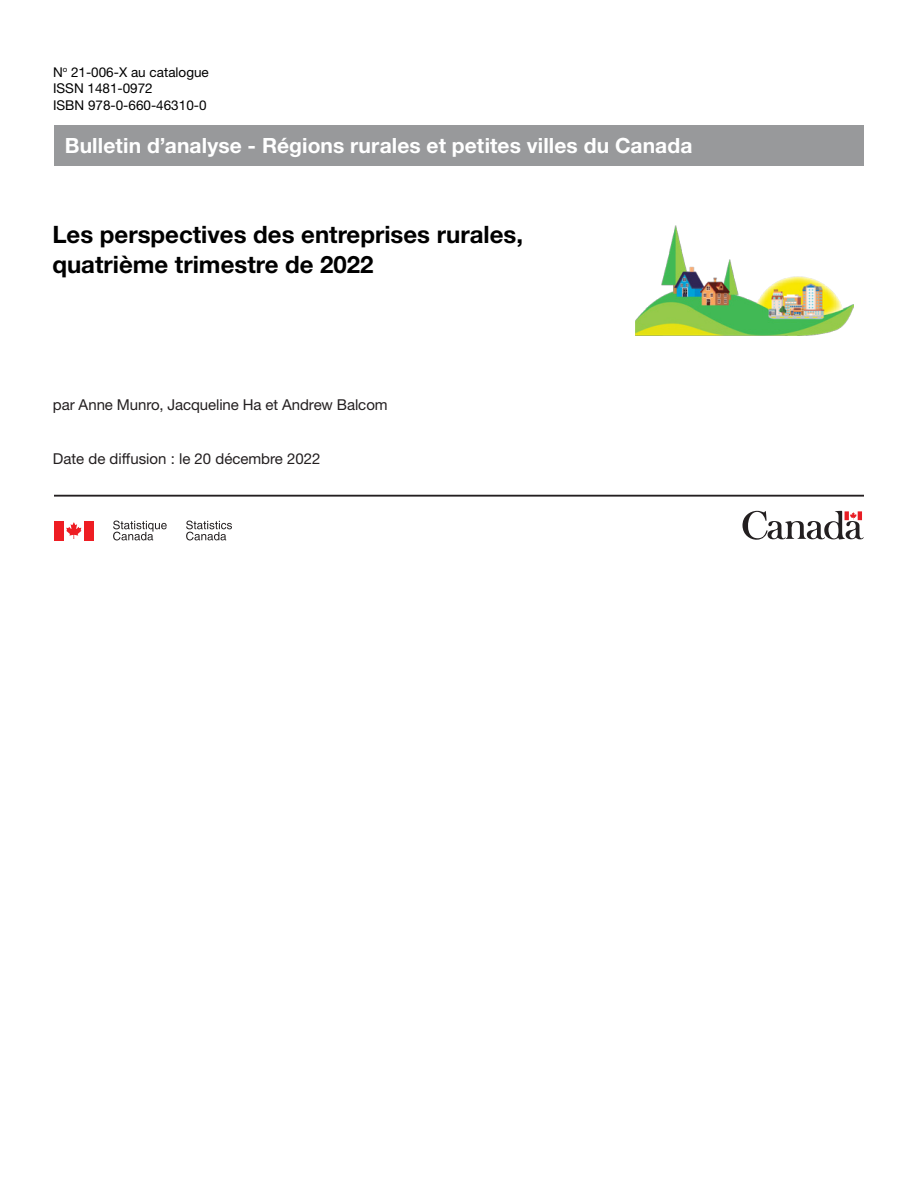
<style>
.page{position:relative;width:918px;height:1188px;background:#fff}
.page>*{position:absolute;margin:0;border:0;box-sizing:border-box;transform-origin:0 0}
.t1{font:700 24px/30px "Helvetica Neue LT Std";color:#000}
.t2{font:700 21px "Helvetica Neue LT Std";letter-spacing:.005em;color:#fff}
.t3{font:15px "Helvetica Neue LT Std";color:#231f20}
.t4{font:13.5px/16.5px "Helvetica Neue LT Std";color:#000}
</style>
<div class="page">
<svg style="left:742px;top:511px;width:122px;height:29px"></svg>
<svg style="left:66px;top:522px;width:16px;height:17px"></svg>
<div style="left:54px;top:521px;width:10px;height:19px;background:#ee1d23"></div>
<div style="left:84px;top:521px;width:10px;height:19px;background:#ee1d23"></div>
<svg style="left:113px;top:521px;width:54px;height:19px"></svg>
<svg style="left:186px;top:521px;width:46px;height:19px"></svg>
<hr style="left:54px;top:495px;width:810px;height:1px;background:#231f20">
<div style="left:54px;top:125px;width:810px;height:40px;background:#98999b"></div>
<img style="left:635px;top:226px;width:218px;height:109px">
<p class="t4" style="left:53px;top:63px;width:157px">N<sup>o</sup> 21-006-X au catalogue<br>ISSN 1481-0972<br>ISBN 978-0-660-46310-0</p>
<h2 class="t2" style="left:65px;top:132px;width:629px">Bulletin d’analyse - Régions rurales et petites villes du Canada</h2>
<h1 class="t1" style="left:52px;top:219px;width:472px">Les perspectives des entreprises rurales, quatrième trimestre de 2022</h1>
<p class="t3" style="left:53px;top:395px;width:336px">par Anne Munro, Jacqueline Ha et Andrew Balcom</p>
<p class="t3" style="left:53px;top:449px;width:269px">Date de diffusion : le 20 décembre 2022</p>
</div>
